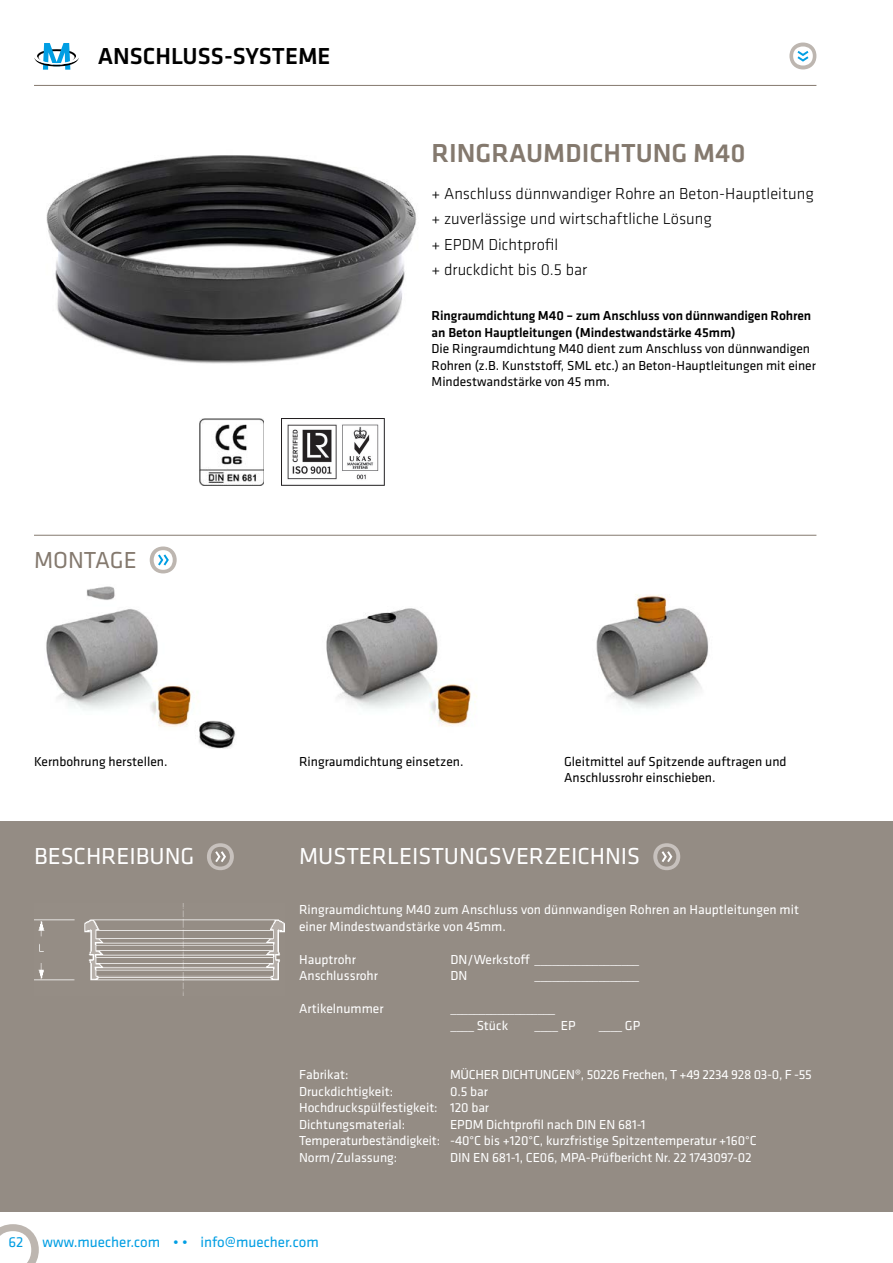
<style>
.page{position:relative;width:893px;height:1263px;background:#fff}
.page>*{position:absolute;margin:0;border:0;box-sizing:border-box;transform-origin:0 0}
.MUE_Head_TB{font:500 27px "Klavika Basic";color:#84796e}
.MUE_Rubrik_weiss{font:24px "Klavika Basic";color:#fff}
.t1{font:500 24px "Klavika Basic";color:#000}
.MUE_Rubrik_TB{font:24px "Klavika Basic";color:#84796e}
.MUE_Sub{font:300 16.5px "Klavika Basic";color:#000}
.t2{font:15px "Klavika Basic";color:#009ee3}
.MUE_fließ_9_weiss{font:13.5px/16.5px "Klavika Basic";color:#fff}
.MUE_fließ_9{font:13.5px/16.5px "Klavika Basic";color:#000}
.MUE_fließ_9-2{font:500 13.5px/16.5px "Klavika Basic";letter-spacing:-.01em;color:#000}
.MUE_fließ_9_weiss-2{font:13.5px "Klavika Basic";letter-spacing:-.02em;color:#fff}
</style>
<div class="page">
<svg style="left:0;top:1224px;width:39px;height:39px"></svg>
<svg style="left:789px;top:43px;width:27px;height:26px"></svg>
<svg style="left:34px;top:43px;width:45px;height:27px"></svg>
<div style="left:0;top:821px;width:893px;height:391px;background:#948c84"></div>
<img style="left:46px;top:155px;width:371px;height:209px">
<img style="left:46px;top:586px;width:190px;height:163px">
<img style="left:326px;top:608px;width:151px;height:119px">
<img style="left:596px;top:594px;width:112px;height:115px">
<hr style="left:34px;top:535px;width:782px;height:1px;background:#84796e">
<svg style="left:150px;top:546px;width:27px;height:27px"></svg>
<svg style="left:207px;top:843px;width:27px;height:27px"></svg>
<svg style="left:653px;top:843px;width:27px;height:27px"></svg>
<hr style="left:34px;top:85px;width:782px;height:1px;background:#84796e">
<img style="left:34px;top:903px;width:250px;height:93px">
<img style="left:199px;top:418px;width:65px;height:67px">
<img style="left:281px;top:418px;width:104px;height:67px">
<p class="t1" style="left:98px;top:40px;width:234px">ANSCHLUSS-SYSTEME</p>
<p class="MUE_Rubrik_TB" style="left:34px;top:544px;width:104px">MONTAGE</p>
<p class="MUE_Head_TB" style="left:432px;top:135px;width:315px">RINGRAUMDICHTUNG M40</p>
<p class="MUE_Sub" style="left:432px;top:183px;width:384px">+ Anschluss dünnwandiger Rohre an Beton-Hauptleitung</p>
<p class="MUE_Sub" style="left:432px;top:209px;width:282px">+ zuverlässige und wirtschaftliche Lösung</p>
<p class="MUE_Sub" style="left:432px;top:234px;width:128px">+ EPDM Dichtprofil</p>
<p class="MUE_Sub" style="left:432px;top:260px;width:157px">+ druckdicht bis 0.5 bar</p>
<p class="MUE_fließ_9-2" style="left:432px;top:307px;width:381px">Ringraumdichtung M40 – zum Anschluss von dünnwandigen Rohren an Beton Hauptleitungen (Mindestwandstärke 45mm)</p>
<p class="MUE_fließ_9" style="left:432px;top:340px;width:386px">Die Ringraumdichtung M40 dient zum Anschluss von dünnwandigen<br>Rohren (z.B. Kunststoff, SML etc.) an Beton-Hauptleitungen mit einer<br>Mindestwandstärke von 45 mm.</p>
<p class="MUE_fließ_9" style="left:34px;top:753px;width:135px">Kernbohrung herstellen.</p>
<p class="MUE_fließ_9" style="left:299px;top:753px;width:166px">Ringraumdichtung einsetzen.</p>
<p class="MUE_fließ_9" style="left:564px;top:753px;width:224px">Gleitmittel auf Spitzende auftragen und<br>Anschlussrohr einschieben.</p>
<p class="MUE_Rubrik_weiss" style="left:34px;top:841px;width:162px">BESCHREIBUNG</p>
<p class="MUE_Rubrik_weiss" style="left:299px;top:841px;width:343px">MUSTERLEISTUNGSVERZEICHNIS</p>
<p class="MUE_fließ_9_weiss" style="left:299px;top:901px;width:501px">Ringraumdichtung M40 zum Anschluss von dünnwandigen Rohren an Hauptleitungen mit einer Mindestwandstärke von 45mm.</p>
<p class="MUE_fließ_9_weiss" style="left:299px;top:951px;width:58px">Hauptrohr</p>
<p class="MUE_fließ_9_weiss" style="left:451px;top:951px;width:190px">DN/Werkstoff __________________</p>
<p class="MUE_fließ_9_weiss" style="left:299px;top:967px;width:80px">Anschlussrohr</p>
<p class="MUE_fließ_9_weiss" style="left:451px;top:967px;width:18px">DN</p>
<p class="MUE_fließ_9_weiss" style="left:535px;top:967px;width:106px">__________________</p>
<p class="MUE_fließ_9_weiss" style="left:299px;top:1000px;width:86px">Artikelnummer</p>
<p class="MUE_fließ_9_weiss" style="left:451px;top:1000px;width:106px">__________________</p>
<p class="MUE_fließ_9_weiss" style="left:451px;top:1017px;width:59px">____ Stück</p>
<p class="MUE_fließ_9_weiss" style="left:535px;top:1017px;width:42px">____ EP</p>
<p class="MUE_fließ_9_weiss" style="left:599px;top:1017px;width:43px">____ GP</p>
<p class="MUE_fließ_9_weiss" style="left:299px;top:1066px;width:51px">Fabrikat:</p>
<p class="MUE_fließ_9_weiss" style="left:299px;top:1083px;width:96px">Druckdichtigkeit:</p>
<p class="MUE_fließ_9_weiss" style="left:299px;top:1099px;width:140px">Hochdruckspülfestigkeit:</p>
<p class="MUE_fließ_9_weiss" style="left:299px;top:1116px;width:108px">Dichtungsmaterial:</p>
<p class="MUE_fließ_9_weiss" style="left:299px;top:1132px;width:143px">Temperaturbeständigkeit:</p>
<p class="MUE_fließ_9_weiss" style="left:299px;top:1149px;width:100px">Norm/Zulassung:</p>
<p class="MUE_fließ_9_weiss-2" style="left:450px;top:1066px;width:363px">MÜCHER DICHTUNGEN®, 50226 Frechen, T +49 2234 928 03-0, F -55</p>
<p class="MUE_fließ_9_weiss" style="left:450px;top:1083px;width:39px">0.5 bar</p>
<p class="MUE_fließ_9_weiss" style="left:450px;top:1099px;width:41px">120 bar</p>
<p class="MUE_fließ_9_weiss" style="left:450px;top:1116px;width:197px">EPDM Dichtprofil nach DIN EN 681-1</p>
<p class="MUE_fließ_9_weiss" style="left:450px;top:1132px;width:308px">-40°C bis +120°C, kurzfristige Spitzentemperatur +160°C</p>
<p class="MUE_fließ_9_weiss" style="left:450px;top:1149px;width:303px">DIN EN 681-1, CE06, MPA-Prüfbericht Nr. 22 1743097-02</p>
<p class="t2" style="left:8px;top:1232px;width:16px">62</p>
<p class="t2" style="left:43px;top:1232px;width:278px">www.muecher.com • • info@muecher.com</p>
</div>
